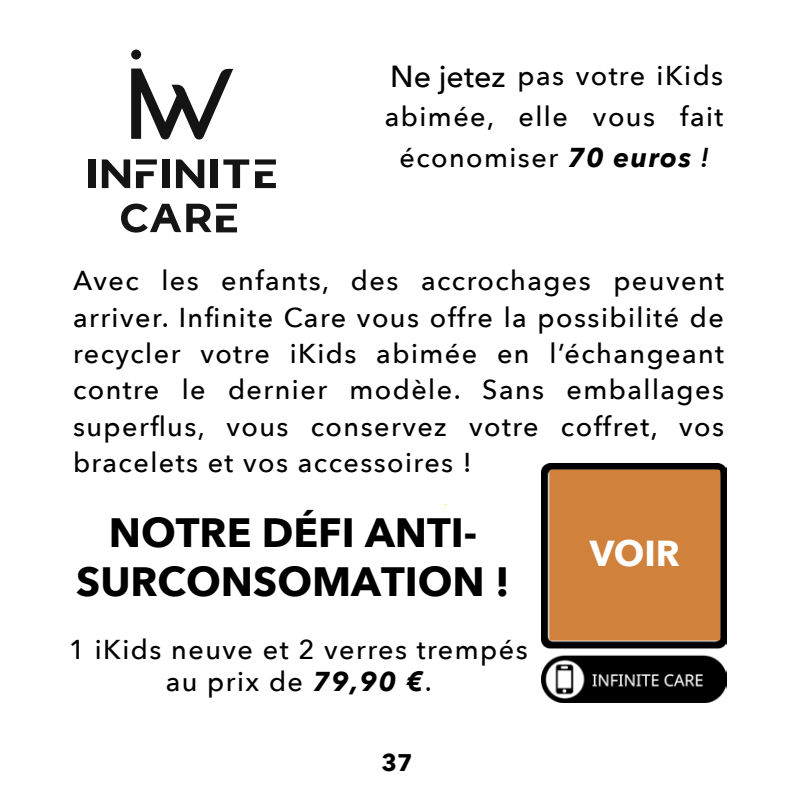
<style>
.page{position:relative;width:794px;height:794px;background:#fff}
.page>*{position:absolute;margin:0;border:0;box-sizing:border-box;transform-origin:0 0}
.t1{font:700 40.8px/49.2px "Avenir Next";color:#000;text-align:center}
.t2{font:700 36px "Avenir Next";color:#fff}
.t3{font:500 30.4px "Avenir Next";color:#000}
.t4{font:500 27.2px/36.4px "Avenir Next";letter-spacing:.055em;color:#000;text-align:center}
.t5{font:700 24px "Avenir Next";color:#000}
.s1{font-weight:700;font-style:italic}
.s2{font-weight:600;font-style:italic}
</style>
<div class="page">
<svg style="left:131px;top:69px;width:102px;height:70px"></svg>
<div style="left:131px;top:50px;width:10px;height:10px;background:#141414;border-radius:5px"></div>
<svg style="left:102px;top:159px;width:28px;height:29px"></svg>
<div style="left:163px;top:159px;width:7px;height:29px;background:#141414"></div>
<svg style="left:176px;top:159px;width:28px;height:29px"></svg>
<div style="left:210px;top:159px;width:8px;height:29px;background:#141414"></div>
<svg style="left:223px;top:159px;width:26px;height:29px"></svg>
<div style="left:88px;top:159px;width:8px;height:29px;background:#141414"></div>
<svg style="left:136px;top:159px;width:21px;height:5px"></svg>
<svg style="left:255px;top:159px;width:21px;height:5px"></svg>
<svg style="left:255px;top:171px;width:21px;height:17px"></svg>
<svg style="left:136px;top:171px;width:18px;height:17px"></svg>
<svg style="left:121px;top:203px;width:116px;height:30px"></svg>
<img style="left:542px;top:463px;width:184px;height:239px">
<div style="left:551px;top:471px;width:167px;height:167px;background:#d0823d"></div>
<div style="left:549px;top:469px;width:171px;height:171px;border:4px solid #d0823d"></div>
<p class="t4" style="left:385px;top:54px;width:340px;line-height:40.8px">Ne jetter pas votre iKids abimée, elle vous fait économiser <span class="s1">70 euros</span> <span class="s2">!</span></p>
<p class="t3" style="left:390px;top:50px;width:117px">Ne jetez</p>
<p class="t4" style="left:73px;top:262px;width:652px;text-align:justify">Avec les enfants, des accrochages peuvent arriver. Infinite Care vous offre la possibilité de recycler votre iKids abimée en l’échangeant contre le dernier modèle. Sans emballages superflus, vous conservez votre coffret, vos bracelets et vos accessoires !</p>
<h1 class="t1" style="left:76px;top:508px;width:435px">NOTRE DÉFI ANTI-<br>SURCONSOMATION !</h1>
<h2 class="t2" style="left:589px;top:522px;width:92px">VOIR</h2>
<p class="t4" style="left:69px;top:632px;width:460px;line-height:32px">1 iKids neuve et 2 verres trempés au prix de <span class="s1">79,90 €</span>.</p>
<p class="t5" style="left:381px;top:742px;width:33px">37</p>
</div>
